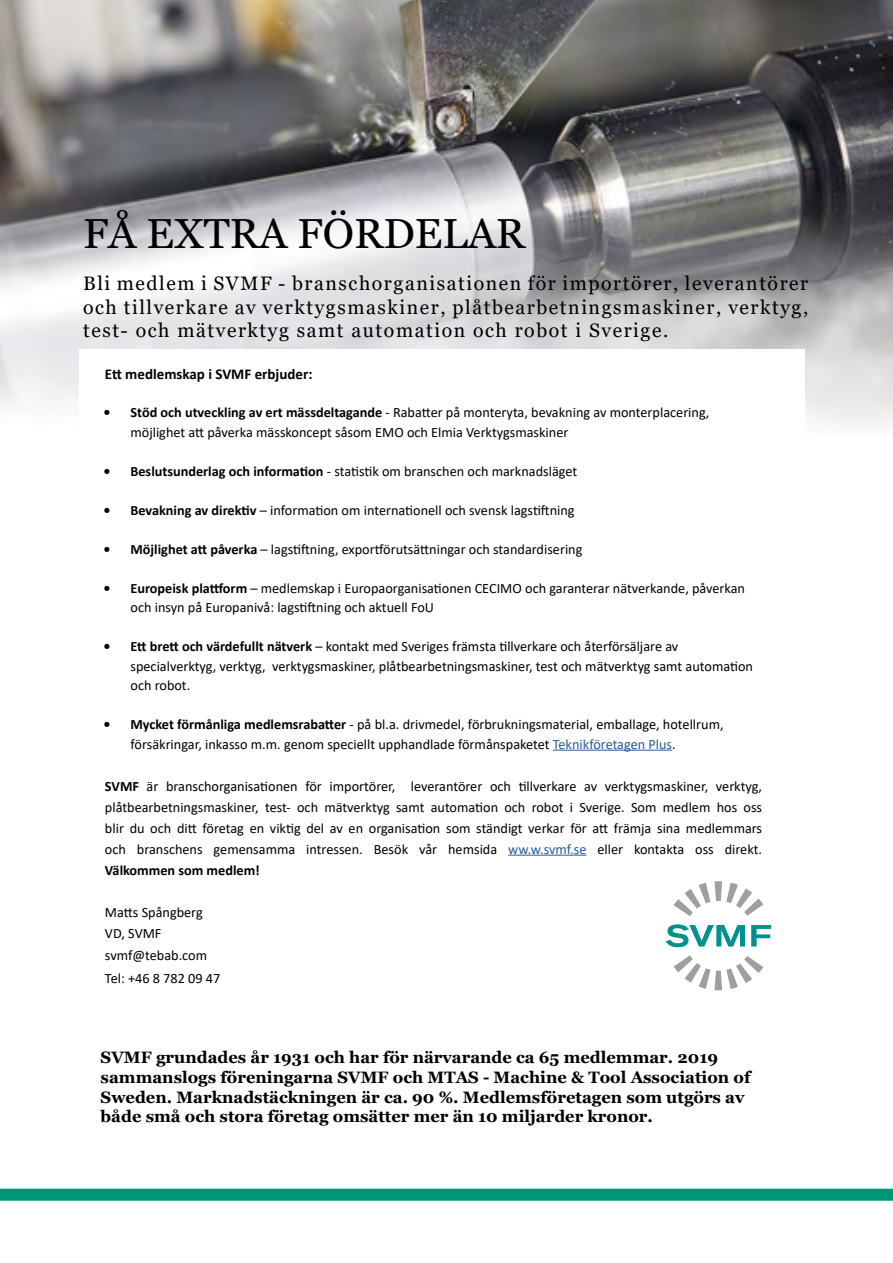
<style>
.page{position:relative;width:893px;height:1263px;background:#fff}
.page>*{position:absolute;margin:0;border:0;box-sizing:border-box;transform-origin:0 0}
.t1{font:42px "Georgia";color:#000}
.t2{font:19.5px/23.4px "Georgia";letter-spacing:.08em;color:#000;text-align:justify}
.t3{font:700 16.5px/19.8px "Georgia";color:#000}
.t4{font:700 15px "Calibri";color:#000}
.t5{font:14.25px/19.5px "Calibri";color:#000}
.s1{font-weight:700}
.s2{color:#275b9b}
</style>
<div class="page">
<img style="left:0;top:0;width:893px;height:425px">
<div style="left:79px;top:349px;width:726px;height:669px;background:#fff"></div>
<hr style="left:553px;top:750px;width:119px;height:1px;background:#275b9b">
<hr style="left:508px;top:855px;width:78px;height:1px;background:#275b9b">
<div style="left:0;top:1189px;width:893px;height:12px;background:#009479"></div>
<svg style="left:674px;top:955px;width:89px;height:35px"></svg>
<svg style="left:674px;top:881px;width:89px;height:35px"></svg>
<svg style="left:666px;top:924px;width:79px;height:23px"></svg>
<svg style="left:751px;top:925px;width:20px;height:21px"></svg>
<h1 class="t1" style="left:83px;top:208px;width:444px">FÅ EXTRA FÖRDELAR</h1>
<h2 class="t2" style="left:83px;top:272px;width:727px">Bli medlem i SVMF - branschorganisationen för importörer, leverantörer och tillverkare av verktygsmaskiner, plåtbearbetningsmaskiner, verktyg, test- och mätverktyg samt automation och robot i Sverige.</h2>
<p class="t4" style="left:105px;top:364px;width:209px">Ett medlemskap i SVMF erbjuder:</p>
<p class="t5" style="left:130px;top:402px;width:580px;text-indent:-27px"><span class="s1">• Stöd och utveckling av ert mässdeltagande</span> - Rabatter på monteryta, bevakning av monterplacering, möjlighet att påverka mässkoncept såsom EMO och Elmia Verktygsmaskiner</p>
<p class="t5" style="left:103px;top:461px;width:475px"><span class="s1">• Beslutsunderlag och information</span> - statistik om branschen och marknadsläget</p>
<p class="t5" style="left:103px;top:500px;width:473px"><span class="s1">• Bevakning av direktiv</span> – information om internationell och svensk lagstiftning</p>
<p class="t5" style="left:103px;top:539px;width:480px"><span class="s1">• Möjlighet att påverka</span> – lagstiftning, exportförutsättningar och standardisering</p>
<p class="t5" style="left:130px;top:578px;width:616px;text-indent:-27px"><span class="s1">• Europeisk plattform</span> – medlemskap i Europaorganisationen CECIMO och garanterar nätverkande, påverkan och insyn på Europanivå: lagstiftning och aktuell FoU</p>
<p class="t5" style="left:130px;top:636px;width:624px;text-indent:-27px"><span class="s1">• Ett brett och värdefullt nätverk</span> – kontakt med Sveriges främsta tillverkare och återförsäljare av specialverktyg, verktyg, verktygsmaskiner, plåtbearbetningsmaskiner, test och mätverktyg samt automation och robot.</p>
<p class="t5" style="left:130px;top:714px;width:595px;text-indent:-27px"><span class="s1">• Mycket förmånliga medlemsrabatter</span> - på bl.a. drivmedel, förbrukningsmaterial, emballage, hotellrum, försäkringar, inkasso m.m. genom speciellt upphandlade förmånspaketet <span class="s2">Teknikföretagen Plus</span>.</p>
<p class="t5" style="left:105px;top:775px;width:659px;line-height:21px;text-align:justify"><span class="s1">SVMF</span> är branschorganisationen för importörer, leverantörer och tillverkare av verktygsmaskiner, verktyg, plåtbearbetningsmaskiner, test- och mätverktyg samt automation och robot i Sverige. Som medlem hos oss blir du och ditt företag en viktig del av en organisation som ständigt verkar för att främja sina medlemmars och branschens gemensamma intressen. Besök vår hemsida <span class="s2">ww.w.svmf.se</span> eller kontakta oss direkt.<br><span class="s1">Välkommen som medlem!</span></p>
<p class="t5" style="left:105px;top:901px;width:99px;line-height:21px">Matts Spångberg<br>VD, SVMF</p>
<p class="t5" style="left:105px;top:944px;width:117px;line-height:22.5px">svmf@tebab.com<br>Tel: +46 8 782 09 47</p>
<p class="t3" style="left:101px;top:1047px;width:651px">SVMF grundades år 1931 och har för närvarande ca 65 medlemmar. 2019 sammanslogs föreningarna SVMF och MTAS - Machine &amp; Tool Association of Sweden. Marknadstäckningen är ca. 90 %. Medlemsföretagen som utgörs av både små och stora företag omsätter mer än 10 miljarder kronor.</p>
</div>
